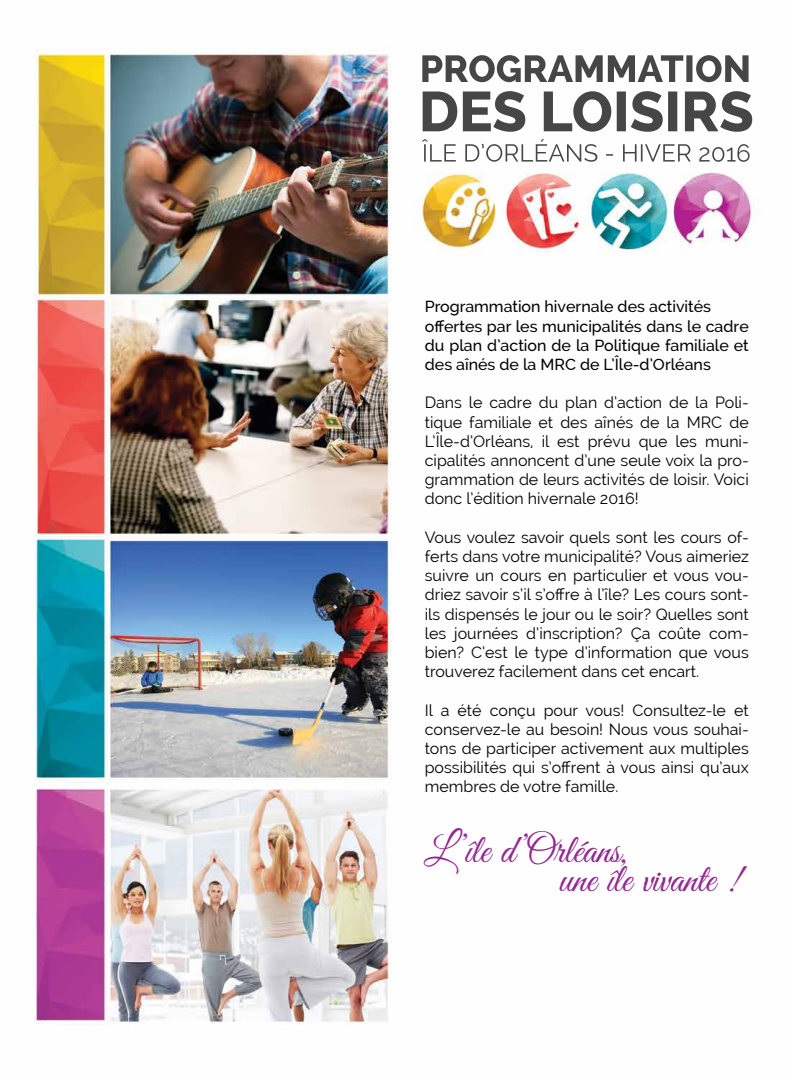
<style>
.page{position:relative;width:792px;height:1080px;background:#fff}
.page>*{position:absolute;margin:0;border:0;box-sizing:border-box;transform-origin:0 0}
.t1{font:40px/29px "Great Vibes";color:#92278f}
.t2{font:16px/19.2px "Raleway";color:#000;text-align:justify}
.t3{font:500 16px/19.2px "Raleway";color:#000}
</style>
<div class="page">
<img style="left:34px;top:46px;width:721px;height:979px">
<img style="left:469px;top:55px;width:280px;height:27px">
<img style="left:495px;top:91px;width:257px;height:41px">
<img style="left:422px;top:139px;width:328px;height:23px">
<p class="t3" style="left:425px;top:297px;width:325px">Programmation hivernale des activités offertes par les municipalités dans le cadre du plan d’action de la Politique familiale et des aînés de la MRC de L’Île-d’Orléans</p>
<p class="t2" style="left:425px;top:393px;width:326px">Dans le cadre du plan d’action de la Poli&shy;tique familiale et des aînés de la MRC de L’Île-d’Orléans, il est prévu que les muni&shy;cipalités annoncent d’une seule voix la pro&shy;grammation de leurs activités de loisir. Voici donc l’édition hivernale 2016!</p>
<p class="t2" style="left:425px;top:528px;width:326px">Vous voulez savoir quels sont les cours of&shy;ferts dans votre municipalité? Vous aimeriez suivre un cours en particulier et vous vou&shy;driez savoir s’il s’offre à l’île? Les cours sont&shy;ils dispensés le jour ou le soir? Quelles sont les journées d’inscription? Ça coûte com&shy;bien? C’est le type d’information que vous trouverez facilement dans cet encart.</p>
<p class="t2" style="left:425px;top:700px;width:326px">Il a été conçu pour vous! Consultez-le et conservez-le au besoin! Nous vous souhai&shy;tons de participer activement aux multiples possibilités qui s’offrent à vous ainsi qu’aux membres de votre famille.</p>
<h1 class="t1" style="left:559px;top:838px;width:182px;text-indent:-135px">L’île d’Orléans,<br>une île vivante !</h1>
</div>
